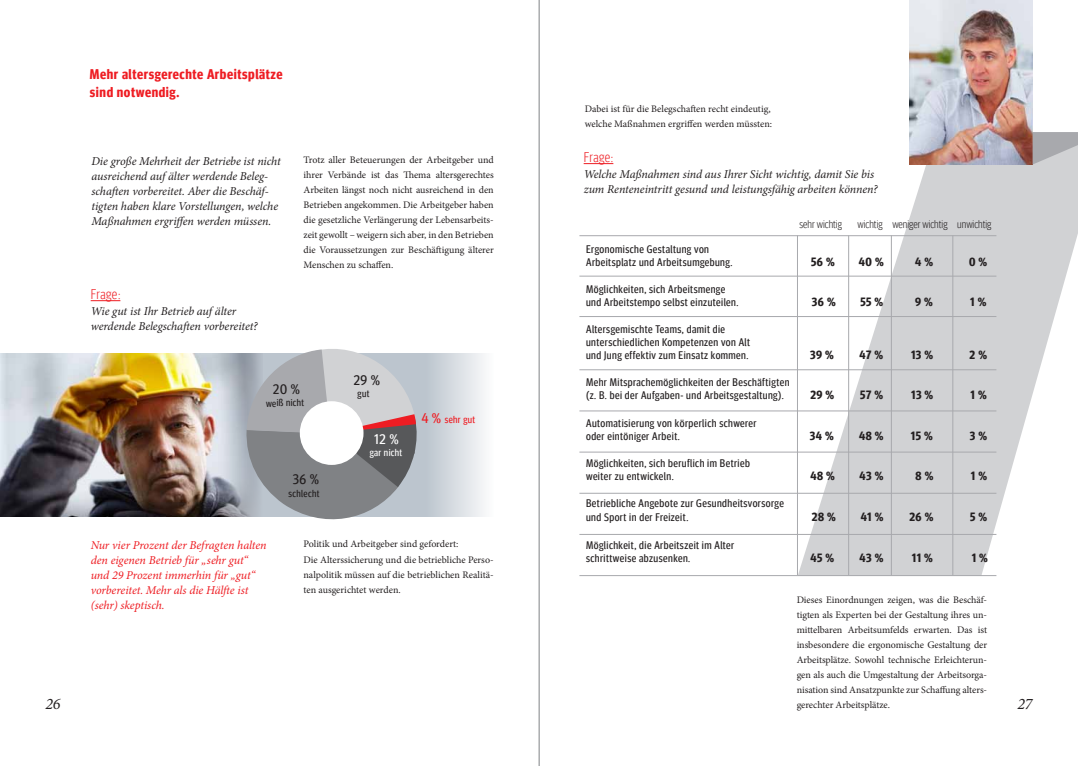
<style>
.page{position:relative;width:1078px;height:766px;background:#fff}
.page>*{position:absolute;margin:0;border:0;box-sizing:border-box;transform-origin:0 0}
.t1{font:italic 16px "Minion Pro";color:#231f20}
.t2{font:700 14px/18px "Meta Headline Cond";letter-spacing:.04em;color:#ee1d23}
.t3{font:300 14px "Meta Headline Cond";letter-spacing:.03em;color:#ee1d23}
.t4{font:14px "Meta Headline Cond";color:#231f20}
.t5{font:14px "Meta Headline Cond";color:#fff}
.t6{font:italic 12px/15px "Minion Pro";letter-spacing:-.005em;color:#231f20}
.t7{font:italic 12px/15px "Minion Pro";letter-spacing:-.005em;color:#ee1d23}
.t8{font:700 12px "Meta Headline Cond";letter-spacing:.04em;color:#231f20}
.t9{font:11px/13px "Meta Headline Cond";letter-spacing:.04em;color:#231f20}
.t10{font:300 11px "Meta Headline Cond";color:#231f20}
.t11{font:10px/15px "Minion Pro";letter-spacing:-.005em;color:#231f20}
.t12{font:10px "Meta Headline Cond";letter-spacing:.04em;color:#231f20}
.t13{font:10px "Meta Headline Cond";letter-spacing:.04em;color:#ee1d23}
.t14{font:10px "Meta Headline Cond";letter-spacing:.035em;color:#fff}
.t15{font:9.9px "Meta Headline Cond";color:#231f20}
.s1{font-size:14px}
</style>
<div class="page">
<hr style="left:539px;top:0;width:1px;height:765px;background:#808285">
<svg style="left:417px;top:353px;width:67px;height:163px;background:#d4d9df"></svg>
<img style="left:0;top:353px;width:245px;height:163px">
<svg style="left:797px;top:164px;width:280px;height:411px;fill:#d1d2d4"></svg>
<hr style="left:797px;top:235px;width:1px;height:339px;background:#a8a9ad">
<hr style="left:848px;top:235px;width:1px;height:340px;background:#a8a9ad">
<hr style="left:890px;top:235px;width:1px;height:340px;background:#a8a9ad">
<hr style="left:952px;top:235px;width:1px;height:340px;background:#a8a9ad">
<img style="left:909px;top:0;width:123px;height:164px">
<hr style="left:579px;top:276px;width:417px;height:1px;background:#a8a9ad">
<hr style="left:579px;top:316px;width:417px;height:1px;background:#a8a9ad">
<hr style="left:579px;top:369px;width:417px;height:1px;background:#a8a9ad">
<hr style="left:579px;top:410px;width:417px;height:1px;background:#a8a9ad">
<hr style="left:579px;top:451px;width:417px;height:1px;background:#a8a9ad">
<hr style="left:579px;top:493px;width:417px;height:1px;background:#a8a9ad">
<hr style="left:579px;top:534px;width:417px;height:1px;background:#a8a9ad">
<svg style="left:91px;top:300px;width:29px;height:1px"></svg>
<hr style="left:583px;top:163px;width:30px;height:1px;background:#ee1d23">
<svg style="left:1032px;top:132px;width:45px;height:32px"></svg>
<hr style="left:579px;top:235px;width:417px;height:1px;background:#a8a9ad">
<hr style="left:579px;top:575px;width:417px;height:1px;background:#a8a9ad">
<svg style="left:245px;top:349px;width:172px;height:171px;background:#acacb0"></svg>
<h2 class="t2" style="left:90px;top:65px;width:194px">Mehr altersgerechte Arbeitsplätze sind notwendig.</h2>
<p class="t11" style="left:584px;top:102px;width:189px">Dabei ist für die Belegschaften recht eindeutig, welche Maßnahmen ergriffen werden müssten:</p>
<p class="t6" style="left:91px;top:153px;width:191px">Die große Mehrheit der Betriebe ist nicht ausreichend auf älter werdende Beleg&shy;schaften vorbereitet. Aber die Beschäf&shy;tigten haben klare Vorstellungen, welche Maßnahmen ergriffen werden müssen.</p>
<p class="t11" style="left:303px;top:152px;width:192px;text-align:justify">Trotz aller Beteuerungen der Arbeitgeber und ihrer Verbände ist das Thema altersgerechtes Arbeiten längst noch nicht ausreichend in den Betrieben angekommen. Die Arbeitgeber haben die gesetzliche Verlängerung der Lebensarbeits&shy;zeit gewollt – weigern sich aber, in den Betrieben die Voraussetzungen zur Beschäftigung älterer Menschen zu schaffen.</p>
<h2 class="t3" style="left:583px;top:149px;width:31px">Frage:</h2>
<p class="t6" style="left:583px;top:166px;width:295px">Welche Maßnahmen sind aus Ihrer Sicht wichtig, damit Sie bis zum Renteneintritt gesund und leistungsfähig arbeiten können?</p>
<p class="t9" style="left:586px;top:242px;width:148px">Ergonomische Gestaltung von<br>Arbeitsplatz und Arbeitsumgebung.</p>
<p class="t10" style="left:799px;top:218px;width:44px">sehr wichtig</p>
<p class="t10" style="left:857px;top:218px;width:135px">wichtig weniger wichtig unwichtig</p>
<p class="t8" style="left:811px;top:254px;width:25px">56 %</p>
<p class="t8" style="left:858px;top:254px;width:26px">40 %</p>
<p class="t8" style="left:915px;top:254px;width:19px">4 %</p>
<p class="t8" style="left:968px;top:254px;width:20px">0 %</p>
<h2 class="t3" style="left:91px;top:286px;width:31px">Frage:</h2>
<p class="t6" style="left:91px;top:303px;width:168px">Wie gut ist Ihr Betrieb auf älter werdende Belegschaften vorbereitet?</p>
<p class="t9" style="left:586px;top:282px;width:154px">Möglichkeiten, sich Arbeitsmenge und Arbeitstempo selbst einzuteilen.</p>
<p class="t9" style="left:586px;top:322px;width:165px">Altersgemischte Teams, damit die unterschiedlichen Kompetenzen von Alt und Jung effektiv zum Einsatz kommen.</p>
<p class="t8" style="left:811px;top:294px;width:25px">36 %</p>
<p class="t8" style="left:860px;top:294px;width:24px">55 %</p>
<p class="t8" style="left:914px;top:294px;width:19px">9 %</p>
<p class="t8" style="left:970px;top:294px;width:18px">1 %</p>
<p class="t8" style="left:809px;top:347px;width:25px">39 %</p>
<p class="t8" style="left:859px;top:347px;width:25px">47 %</p>
<p class="t8" style="left:910px;top:347px;width:24px">13 %</p>
<p class="t8" style="left:969px;top:347px;width:19px">2 %</p>
<p class="t15" style="left:266px;top:397px;width:40px;rotate:-1deg">weiß nicht</p>
<h2 class="t4" style="left:354px;top:372px;width:28px">29 %</h2>
<p class="t12" style="left:357px;top:387px;width:13px">gut</p>
<p class="t9" style="left:586px;top:375px;width:205px">Mehr Mitsprachemöglichkeiten der Beschäftigten (z. B. bei der Aufgaben- und Arbeitsgestaltung).</p>
<p class="t8" style="left:810px;top:388px;width:25px">29 %</p>
<p class="t8" style="left:860px;top:388px;width:24px">57 %</p>
<p class="t8" style="left:910px;top:388px;width:24px">13 %</p>
<p class="t8" style="left:970px;top:388px;width:18px">1 %</p>
<h2 class="t4" style="left:293px;top:471px;width:28px">36 %</h2>
<p class="t12" style="left:288px;top:487px;width:32px">schlecht</p>
<h2 class="t5" style="left:374px;top:431px;width:26px">12 %</h2>
<p class="t14" style="left:369px;top:446px;width:34px">gar nicht</p>
<p class="t13" style="left:421px;top:413px;width:55px"><span class="s1">4 %</span> sehr gut</p>
<p class="t9" style="left:586px;top:416px;width:172px">Automatisierung von körperlich schwerer oder eintöniger Arbeit.</p>
<p class="t9" style="left:586px;top:456px;width:165px">Möglichkeiten, sich beruflich im Betrieb weiter zu entwickeln.</p>
<p class="t8" style="left:809px;top:428px;width:25px">34 %</p>
<p class="t8" style="left:858px;top:428px;width:26px">48 %</p>
<p class="t8" style="left:910px;top:428px;width:24px">15 %</p>
<p class="t8" style="left:969px;top:428px;width:19px">3 %</p>
<p class="t8" style="left:810px;top:468px;width:26px">48 %</p>
<p class="t8" style="left:859px;top:468px;width:25px">43 %</p>
<p class="t8" style="left:915px;top:468px;width:19px">8 %</p>
<p class="t8" style="left:970px;top:468px;width:18px">1 %</p>
<p class="t9" style="left:586px;top:495px;width:199px;line-height:14.4px">Betriebliche Angebote zur Gesundheitsvorsorge und Sport in der Freizeit.</p>
<p class="t8" style="left:811px;top:510px;width:25px">28 %</p>
<p class="t8" style="left:860px;top:510px;width:24px">41 %</p>
<p class="t8" style="left:909px;top:510px;width:25px">26 %</p>
<p class="t8" style="left:969px;top:510px;width:19px">5 %</p>
<p class="t7" style="left:91px;top:537px;width:177px">Nur vier Prozent der Befragten halten den eigenen Betrieb für „sehr gut“ und 29 Prozent immerhin für „gut“ vorbereitet. Mehr als die Hälfte ist (sehr) skeptisch.</p>
<p class="t11" style="left:303px;top:536px;width:192px">Politik und Arbeitgeber sind gefordert:<br>Die Alterssicherung und die betriebliche Perso&shy;nalpolitik müssen auf die betrieblichen Realitä&shy;ten ausgerichtet werden.</p>
<p class="t9" style="left:586px;top:538px;width:150px">Möglichkeit, die Arbeitszeit im Alter schrittweise abzusenken.</p>
<p class="t8" style="left:810px;top:550px;width:25px">45 %</p>
<p class="t8" style="left:859px;top:550px;width:25px">43 %</p>
<p class="t8" style="left:911px;top:550px;width:23px">11 %</p>
<p class="t8" style="left:971px;top:550px;width:18px">1 %</p>
<p class="t11" style="left:796px;top:592px;width:192px;text-align:justify">Dieses Einordnungen zeigen, was die Beschäf&shy;tigten als Experten bei der Gestaltung ihres un&shy;mittelbaren Arbeitsumfelds erwarten. Das ist insbesondere die ergonomische Gestaltung der Arbeitsplätze. Sowohl technische Erleichterun&shy;gen als auch die Umgestaltung der Arbeitsorga&shy;nisation sind Ansatzpunkte zur Schaffung alters&shy;gerechter Arbeitsplätze.</p>
<h1 class="t1" style="left:45px;top:692px;width:17px">26</h1>
<h1 class="t1" style="left:1017px;top:692px;width:16px">27</h1>
</div>
